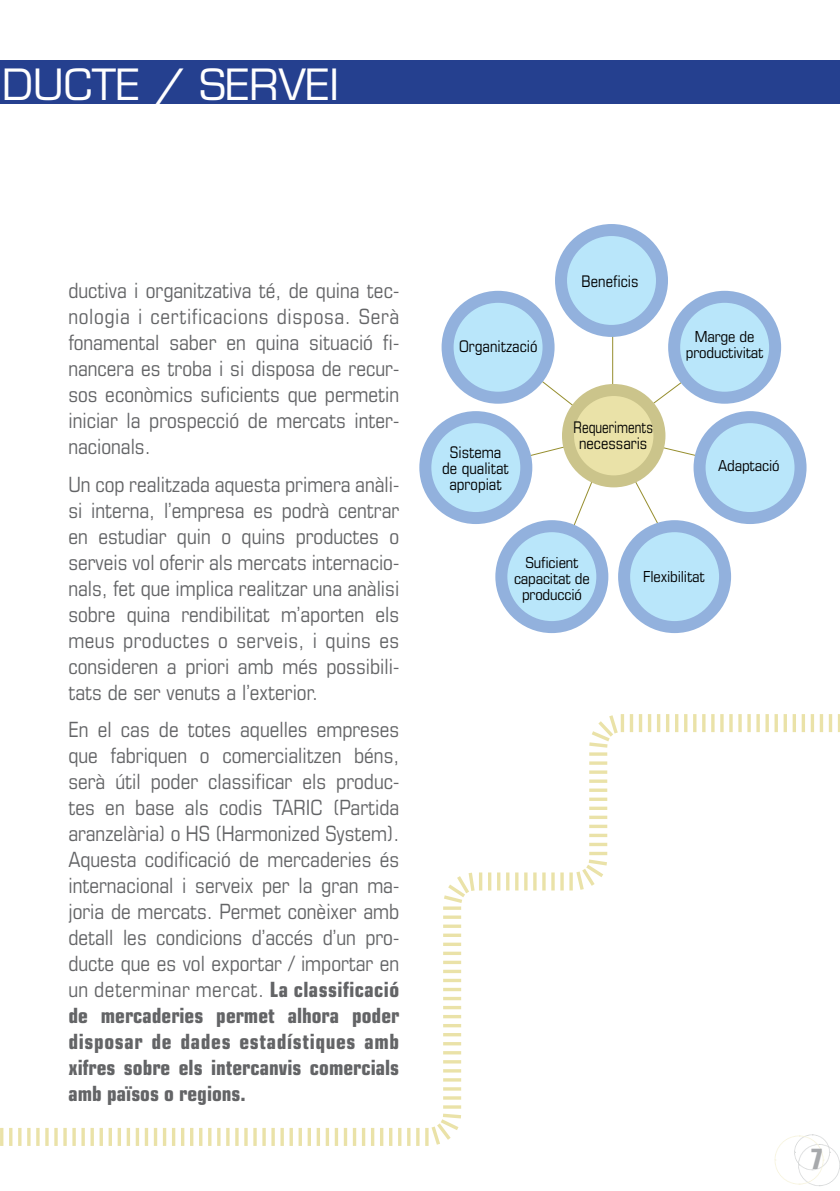
<style>
.page{position:relative;width:840px;height:1191px;background:#fff}
.page>*{position:absolute;margin:0;border:0;box-sizing:border-box;transform-origin:0 0}
.t1{font:42px "Eurostile";color:#fff}
.t2{font:700 condensed 28px "Eurostile";color:#a7a9ac}
.t3{font:condensed 21px/26px "Eurostile";color:#636466;text-align:justify}
.t4{font:condensed 16px/16px "Eurostile";color:#000;text-align:center}
.t5{font:condensed 16px/16px "Eurostile";color:#000;text-align:center;scale:.9 1}
.t6{font:condensed 15.2px/16px "Eurostile";letter-spacing:-.01em;color:#000;text-align:center;scale:1.05 1}
.s1{font-weight:700}
</style>
<div class="page">
<svg style="left:774px;top:1149px;width:66px;height:37px"></svg>
<div style="left:0;top:60px;width:839px;height:44px;background:#25408f"></div>
<svg style="left:0;top:714px;width:839px;height:435px"></svg>
<hr style="left:612px;top:330px;width:1px;height:105px;background:#968e2e">
<svg style="left:483px;top:347px;width:271px;height:216px"></svg>
<div style="left:447px;top:297px;width:101px;height:101px;background:#b9e6fa;border-radius:50%"></div>
<div style="left:441px;top:291px;width:113px;height:113px;border:12px solid #92b1dd;border-radius:50%"></div>
<div style="left:567px;top:390px;width:92px;height:91px;background:#eae2a8;border-radius:50%"></div>
<div style="left:561px;top:384px;width:104px;height:103px;border:12px solid #cbc48b;border-radius:50%"></div>
<div style="left:425px;top:417px;width:101px;height:101px;background:#b9e6fa;border-radius:50%"></div>
<div style="left:419px;top:411px;width:113px;height:113px;border:12px solid #92b1dd;border-radius:50%"></div>
<div style="left:501px;top:526px;width:101px;height:101px;background:#b9e6fa;border-radius:50%"></div>
<div style="left:495px;top:520px;width:113px;height:113px;border:12px solid #92b1dd;border-radius:50%"></div>
<div style="left:623px;top:526px;width:101px;height:101px;background:#b9e6fa;border-radius:50%"></div>
<div style="left:617px;top:520px;width:113px;height:113px;border:12px solid #92b1dd;border-radius:50%"></div>
<div style="left:699px;top:417px;width:101px;height:101px;background:#b9e6fa;border-radius:50%"></div>
<div style="left:693px;top:411px;width:113px;height:113px;border:12px solid #92b1dd;border-radius:50%"></div>
<div style="left:673px;top:297px;width:101px;height:101px;background:#b9e6fa;border-radius:50%"></div>
<div style="left:667px;top:291px;width:113px;height:113px;border:12px solid #92b1dd;border-radius:50%"></div>
<div style="left:560px;top:230px;width:101px;height:101px;background:#b9e6fa;border-radius:50%"></div>
<div style="left:554px;top:224px;width:113px;height:113px;border:12px solid #92b1dd;border-radius:50%"></div>
<h1 class="t1" style="left:2px;top:59px;width:338px">DUCTE / SERVEI</h1>
<p class="t3" style="left:68px;top:277px;width:332px">ductiva i organitzativa té, de quina tec&shy;nologia i certificacions disposa. Serà fonamental saber en quina situació fi&shy;nancera es troba i si disposa de recur&shy;sos econòmics suficients que permetin iniciar la prospecció de mercats inter&shy;nacionals.</p>
<p class="t3" style="left:68px;top:471px;width:332px">Un cop realitzada aquesta primera anàli&shy;si interna, l’empresa es podrà centrar en estudiar quin o quins productes o serveis vol oferir als mercats internacio&shy;nals, fet que implica realitzar una anàlisi sobre quina rendibilitat m’aporten els meus productes o serveis, i quins es consideren a priori amb més possibili&shy;tats de ser venuts a l’exterior.</p>
<p class="t3" style="left:68px;top:716px;width:332px">En el cas de totes aquelles empreses que fabriquen o comercialitzen béns, serà útil poder classificar els produc&shy;tes en base als codis TARIC (Partida aranzelària) o HS (Harmonized System).<br>Aquesta codificació de mercaderies és internacional i serveix per la gran ma&shy;joria de mercats. Permet conèixer amb detall les condicions d’accés d’un pro&shy;ducte que es vol exportar / importar en un determinar mercat. <span class="s1">La classificació de mercaderies permet alhora poder disposar de dades estadístiques amb xifres sobre els intercanvis comercials amb països o regions.</span></p>
<p class="t4" style="left:459px;top:338px;width:80px">Organització</p>
<p class="t4" style="left:442px;top:444px;width:68px">Sistema de qualitat apropiat</p>
<p class="t4" style="left:581px;top:273px;width:58px">Beneficis</p>
<p class="t5" style="left:573px;top:419px;width:90px">Requeriments necessaris</p>
<p class="t6" style="left:685px;top:328px;width:75px">Marge de productivitat</p>
<p class="t6" style="left:717px;top:457px;width:60px">Adaptació</p>
<p class="t6" style="left:513px;top:554px;width:74px">Suficient capacitat de producció</p>
<p class="t6" style="left:642px;top:568px;width:60px">Flexibilitat</p>
<h2 class="t2" style="left:809px;top:1142px;width:15px">7</h2>
</div>
